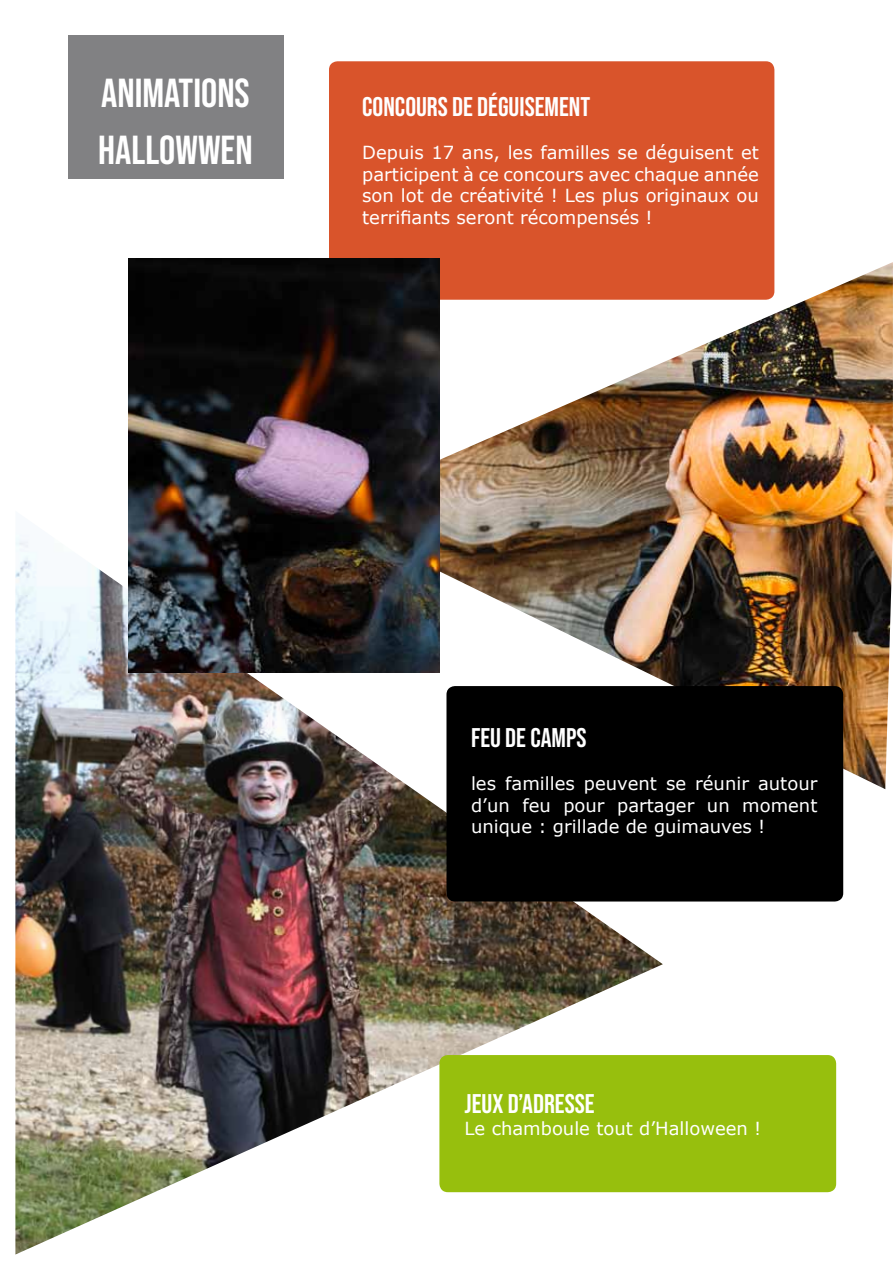
<style>
.page{position:relative;width:893px;height:1263px;background:#fff}
.page>*{position:absolute;margin:0;border:0;box-sizing:border-box;transform-origin:0 0}
.t1{font:40.5px/57px "Bebas Neue";color:#fff}
.t2{font:27px "Bebas Neue";color:#fff}
.t3{font:18px/21.6px "Verdana";color:#fff;text-align:justify}
</style>
<div class="page">
<div style="left:68px;top:35px;width:216px;height:144px;background:#818183"></div>
<img style="left:439px;top:262px;width:454px;height:527px">
<img style="left:15px;top:511px;width:648px;height:743px">
<div style="left:329px;top:61px;width:445px;height:239px;background:#d9542b;border-radius:9px"></div>
<img style="left:129px;top:259px;width:310px;height:414px">
<div style="left:446px;top:686px;width:397px;height:215px;background:#000;border-radius:9px"></div>
<div style="left:439px;top:1055px;width:397px;height:137px;background:#97bf0d;border-radius:9px"></div>
<h1 class="t1" style="left:98px;top:64px;width:156px">ANIMATIONS<br>HALLOWWEN</h1>
<h2 class="t2" style="left:362px;top:91px;width:229px">CONCOURS DE DÉGUISEMENT</h2>
<p class="t3" style="left:362px;top:141px;width:398px">Depuis 17 ans, les familles se déguisent et participent à ce concours avec chaque année son lot de créativité ! Les plus originaux ou terrifiants seront récompensés !</p>
<h2 class="t2" style="left:471px;top:722px;width:117px">FEU DE CAMPS</h2>
<p class="t3" style="left:471px;top:773px;width:348px">les familles peuvent se réunir autour d’un feu pour partager un moment unique : grillade de guimauves !</p>
<h2 class="t2" style="left:465px;top:1088px;width:132px">JEUX D’ADRESSE</h2>
<p class="t3" style="left:465px;top:1117px;width:298px">Le chamboule tout d’Halloween !</p>
</div>
